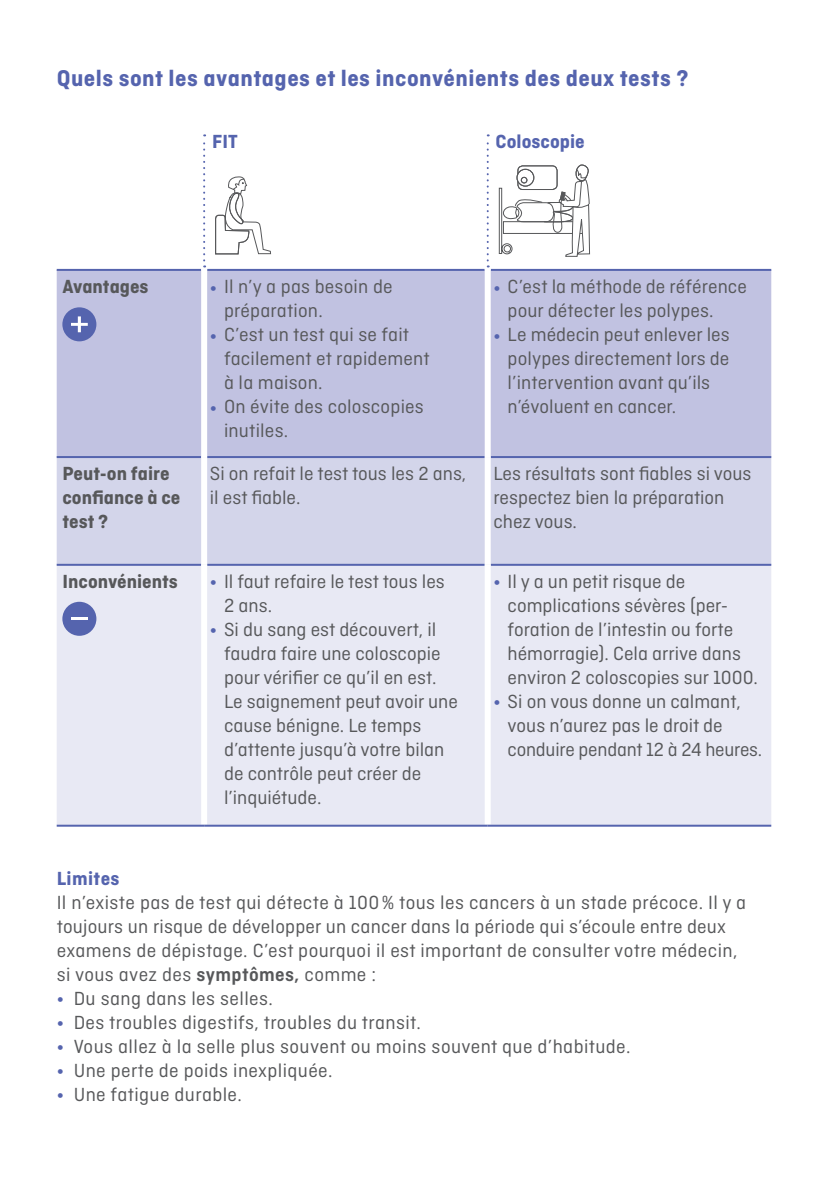
<style>
.page{position:relative;width:828px;height:1191px;background:#fff}
.page>*{position:absolute;margin:0;border:0;box-sizing:border-box;transform-origin:0 0}
.t1{font:700 24px "Ciutadella";letter-spacing:.02em;color:#5564ae}
.t2{font:20px/24px "Ciutadella";letter-spacing:.005em;color:#57585a}
.t3{font:700 20px/24px "Ciutadella";color:#57585a}
.t4{font:700 20px "Ciutadella";color:#5564ae}
.t5{font:700 20px "Ciutadella";letter-spacing:.02em;color:#5564ae}
.s1{font-weight:700;color:#5564ae}
.s2{font-weight:600}
</style>
<div class="page">
<div style="left:57px;top:271px;width:714px;height:185px;background:#c1c2e1"></div>
<div style="left:57px;top:458px;width:714px;height:106px;background:#d3d5ea"></div>
<div style="left:57px;top:566px;width:714px;height:258px;background:#e8e9f4"></div>
<hr style="left:57px;top:269px;width:144px;height:2px;background:#5564ae">
<hr style="left:207px;top:269px;width:278px;height:2px;background:#5564ae">
<hr style="left:491px;top:269px;width:280px;height:2px;background:#5564ae">
<hr style="left:57px;top:456px;width:144px;height:2px;background:#5564ae">
<hr style="left:207px;top:456px;width:278px;height:2px;background:#5564ae">
<hr style="left:491px;top:456px;width:280px;height:2px;background:#5564ae">
<hr style="left:57px;top:564px;width:144px;height:2px;background:#5564ae">
<hr style="left:207px;top:564px;width:278px;height:2px;background:#5564ae">
<hr style="left:491px;top:564px;width:280px;height:2px;background:#5564ae">
<svg style="left:486px;top:241px;width:5px;height:29px"></svg>
<div style="left:201px;top:270px;width:6px;height:187px;background:#fff"></div>
<div style="left:485px;top:270px;width:6px;height:187px;background:#fff"></div>
<div style="left:201px;top:457px;width:6px;height:108px;background:#fff"></div>
<div style="left:485px;top:457px;width:6px;height:108px;background:#fff"></div>
<div style="left:201px;top:565px;width:6px;height:259px;background:#fff"></div>
<div style="left:485px;top:565px;width:6px;height:259px;background:#fff"></div>
<hr style="left:57px;top:824px;width:147px;height:2px;background:#5564ae">
<hr style="left:204px;top:824px;width:284px;height:2px;background:#5564ae">
<hr style="left:488px;top:824px;width:283px;height:2px;background:#5564ae">
<div style="left:62px;top:307px;width:34px;height:34px;background:#5564ae;border-radius:50%"></div>
<svg style="left:71px;top:316px;width:17px;height:16px"></svg>
<div style="left:62px;top:602px;width:34px;height:34px;background:#5564ae;border-radius:50%"></div>
<hr style="left:71px;top:617px;width:17px;height:3px;background:#fff">
<svg style="left:215px;top:176px;width:56px;height:79px"></svg>
<svg style="left:498px;top:164px;width:92px;height:144px"></svg>
<div style="left:503px;top:245px;width:8px;height:7px;border:1px solid #57585a;border-radius:50%"></div>
<svg style="left:203px;top:134px;width:2px;height:133px"></svg>
<svg style="left:487px;top:134px;width:2px;height:133px"></svg>
<p class="t1" style="left:57px;top:65px;width:633px">Quels sont les avantages et les inconvénients des deux tests ?</p>
<p class="t4" style="left:212px;top:130px;width:27px">FIT</p>
<p class="t4" style="left:495px;top:130px;width:90px">Coloscopie</p>
<p class="t3" style="left:62px;top:274px;width:88px">Avantages</p>
<p class="t2" style="left:224px;top:274px;width:170px;text-indent:-14px"><span class="s1">•</span> Il n’y a pas besoin de préparation.</p>
<p class="t2" style="left:224px;top:322px;width:207px;text-indent:-14px"><span class="s1">•</span> C’est un test qui se fait facilement et rapidement à la maison.</p>
<p class="t2" style="left:224px;top:394px;width:201px;text-indent:-14px"><span class="s1">•</span> On évite des coloscopies inutiles.</p>
<p class="t2" style="left:507px;top:274px;width:241px;text-indent:-14px"><span class="s1">•</span> C’est la méthode de référence pour détecter les polypes.</p>
<p class="t2" style="left:507px;top:322px;width:224px;text-indent:-14px"><span class="s1">•</span> Le médecin peut enlever les polypes directement lors de l’intervention avant qu’ils n’évoluent en cancer.</p>
<p class="t3" style="left:62px;top:461px;width:119px">Peut-on faire confiance à ce test ?</p>
<p class="t2" style="left:210px;top:461px;width:258px">Si on refait le test tous les 2 ans, il est fiable.</p>
<p class="t2" style="left:493px;top:461px;width:259px">Les résultats sont fiables si vous respectez bien la préparation chez vous.</p>
<p class="t3" style="left:62px;top:569px;width:117px">Inconvénients</p>
<p class="t2" style="left:224px;top:569px;width:222px;text-indent:-14px"><span class="s1">•</span> Il faut refaire le test tous les<br>2 ans.</p>
<p class="t2" style="left:224px;top:617px;width:235px;text-indent:-14px"><span class="s1">•</span> Si du sang est découvert, il faudra faire une coloscopie pour vérifier ce qu’il en est.<br>Le saignement peut avoir une cause bénigne. Le temps d’attente jusqu’à votre bilan de contrôle peut créer de l’inquiétude.</p>
<p class="t2" style="left:507px;top:569px;width:252px;text-indent:-14px"><span class="s1">•</span> Il y a un petit risque de complications sévères (per&shy;foration de l’intestin ou forte hémorragie). Cela arrive dans environ 2 coloscopies sur 1000.</p>
<p class="t2" style="left:507px;top:689px;width:256px;text-indent:-14px"><span class="s1">•</span> Si on vous donne un calmant, vous n’aurez pas le droit de conduire pendant 12 à 24 heures.</p>
<p class="t5" style="left:57px;top:866px;width:64px">Limites</p>
<p class="t2" style="left:57px;top:890px;width:691px">Il n’existe pas de test qui détecte à 100% tous les cancers à un stade précoce. Il y a toujours un risque de développer un cancer dans la période qui s’écoule entre deux examens de dépistage. C’est pourquoi il est important de consulter votre médecin, si vous avez des <span class="s2">symptômes,</span> comme :</p>
<p class="t2" style="left:57px;top:986px;width:218px"><span class="s1">•</span> Du sang dans les selles.</p>
<p class="t2" style="left:57px;top:1010px;width:366px"><span class="s1">•</span> Des troubles digestifs, troubles du transit.</p>
<p class="t2" style="left:57px;top:1034px;width:575px"><span class="s1">•</span> Vous allez à la selle plus souvent ou moins souvent que d’habitude.</p>
<p class="t2" style="left:57px;top:1058px;width:277px"><span class="s1">•</span> Une perte de poids inexpliquée.</p>
<p class="t2" style="left:57px;top:1082px;width:187px"><span class="s1">•</span> Une fatigue durable.</p>
</div>
